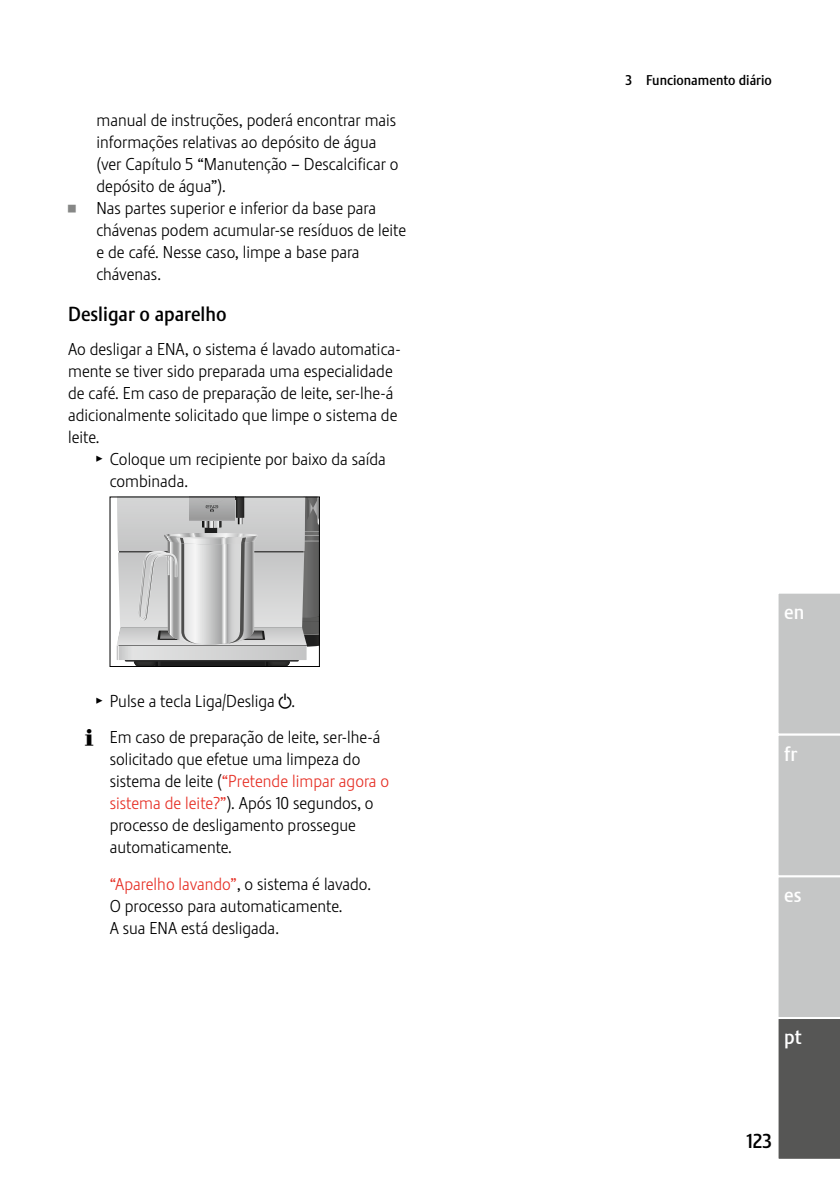
<style>
.page{position:relative;width:840px;height:1191px;background:#fff}
.page>*{position:absolute;margin:0;border:0;box-sizing:border-box;transform-origin:0 0}
.t1{font:20px "Stalemate Pro 2 J Medium";color:#000}
.t2{font:20px "Stalemate LF";color:#fff}
.t3{font:17px/22px "Stalemate Pro 2 J Light";color:#000}
.t4{font:14px "Stalemate Pro 2 J Medium";color:#000}
.s1{font-family:"Jura Pict 2006";font-size:28px;color:#868786}
.s2{font-family:"Jura Pict 2006"}
.s3{color:#e63026}
</style>
<div class="page">
<svg style="left:778px;top:593px;width:61px;height:566px;background:#ababab"></svg>
<svg style="left:117px;top:498px;width:200px;height:167px;background:#c0c0c1"></svg>
<div style="left:110px;top:496px;width:209px;height:171px;border:1px solid #000"></div>
<p class="t3" style="left:96px;top:109px;width:301px">manual de instruções, poderá encontrar mais</p>
<p class="t3" style="left:96px;top:131px;width:281px">informações relativas ao depósito de água</p>
<p class="t3" style="left:96px;top:153px;width:303px">(ver Capítulo 5 “Manutenção – Descalcificar o</p>
<p class="t3" style="left:96px;top:175px;width:131px">depósito de água”).</p>
<p class="t3" style="left:68px;top:197px;width:309px"><span class="s1">U</span> Nas partes superior e inferior da base para</p>
<p class="t3" style="left:96px;top:219px;width:311px">chávenas podem acumular-se resíduos de leite</p>
<p class="t3" style="left:96px;top:241px;width:264px">e de café. Nesse caso, limpe a base para</p>
<p class="t3" style="left:96px;top:263px;width:66px">chávenas.</p>
<p class="t1" style="left:68px;top:302px;width:160px">Desligar o aparelho</p>
<p class="t3" style="left:68px;top:338px;width:334px">Ao desligar a ENA, o sistema é lavado automatica&shy;mente se tiver sido preparada uma especialidade de café. Em caso de preparação de leite, ser-lhe-á adicionalmente solicitado que limpe o sistema de leite.</p>
<p class="t3" style="left:110px;top:448px;width:277px;text-indent:-13px"><span class="s2">T</span> Coloque um recipiente por baixo da saída combinada.</p>
<p class="t3" style="left:85px;top:682px;width:296px;line-height:36.4px;text-indent:11px"><span class="s2">T</span> Pulse a tecla Liga/Desliga <span class="s2">Q</span>.<br><span class="s2">E</span> Em caso de preparação de leite, ser-lhe-á</p>
<p class="t3" style="left:110px;top:748px;width:281px">solicitado que efetue uma limpeza do sistema de leite (<span class="s3">“Pretende limpar agora o sistema de leite?”</span>). Após 10 segundos, o processo de desligamento prossegue automaticamente.</p>
<p class="t3" style="left:110px;top:872px;width:263px"><span class="s3">“Aparelho lavando”</span>, o sistema é lavado.<br>O processo para automaticamente.<br>A sua ENA está desligada.</p>
<p class="t4" style="left:625px;top:72px;width:148px">3 Funcionamento diário</p>
<p class="t2" style="left:783px;top:599px;width:22px">en</p>
<p class="t2" style="left:783px;top:741px;width:15px">fr</p>
<p class="t2" style="left:783px;top:883px;width:19px">es</p>
<p class="t2" style="left:783px;top:1025px;width:19px">pt</p>
<p class="t1" style="left:746px;top:1129px;width:27px">123</p>
</div>
